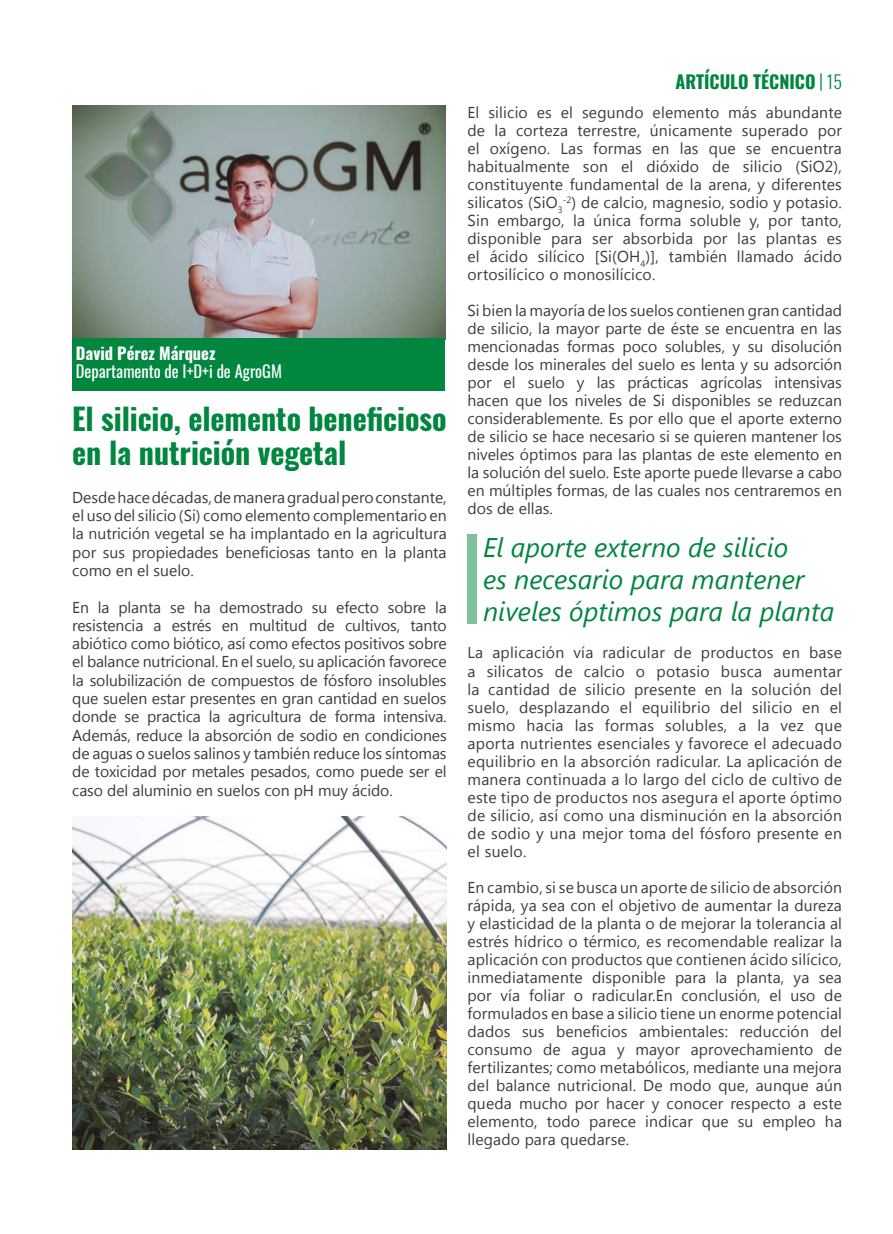
<style>
.page{position:relative;width:893px;height:1234px;background:#fff}
.page>*{position:absolute;margin:0;border:0;box-sizing:border-box;transform-origin:0 0}
.t1{font:700 30px/34.5px "Oswald";letter-spacing:-.005em;color:#00863f}
.t2{font:italic 27px/32.4px "Segoe UI";color:#00863f}
.t3{font:700 18px "Oswald";color:#00863f}
.t4{font:16.5px "Oswald";color:#fff}
.t5{font:700 16.5px "Oswald";color:#fff}
.t6{font:15.75px/18px "Segoe UI";color:#3c3c3b;text-align:justify}
.s1{font-weight:300}
</style>
<div class="page">
<img style="left:72px;top:816px;width:374px;height:333px">
<img style="left:72px;top:105px;width:373px;height:233px">
<div style="left:72px;top:338px;width:373px;height:52px;background:#00863f"></div>
<div style="left:468px;top:534px;width:9px;height:90px;background:#80c29f"></div>
<p class="t5" style="left:76px;top:344px;width:141px">David Pérez Márquez</p>
<p class="t4" style="left:76px;top:356px;width:208px">Departamento de I+D+i de AgroGM</p>
<h1 class="t1" style="left:72px;top:403px;width:376px">El silicio, elemento beneficioso en la nutrición vegetal</h1>
<p class="t6" style="left:72px;top:487px;width:376px">Desde hace décadas, de manera gradual pero constante, el uso del silicio (Si) como elemento complementario en la nutrición vegetal se ha implantado en la agricultura por sus propiedades beneficiosas tanto en la planta como en el suelo.</p>
<p class="t6" style="left:72px;top:597px;width:376px">En la planta se ha demostrado su efecto sobre la resistencia a estrés en multitud de cultivos, tanto abiótico como biótico, así como efectos positivos sobre el balance nutricional. En el suelo, su aplicación favorece la solubilización de compuestos de fósforo insolubles que suelen estar presentes en gran cantidad en suelos donde se practica la agricultura de forma intensiva.<br>Además, reduce la absorción de sodio en condiciones de aguas o suelos salinos y también reduce los síntomas de toxicidad por metales pesados, como puede ser el caso del aluminio en suelos con pH muy ácido.</p>
<p class="t3" style="left:675px;top:72px;width:168px">ARTÍCULO TÉCNICO <span class="s1">| 15</span></p>
<p class="t6" style="left:467px;top:103px;width:376px">El silicio es el segundo elemento más abundante de la corteza terrestre, únicamente superado por el oxígeno. Las formas en las que se encuentra habitualmente son el dióxido de silicio (SiO2), constituyente fundamental de la arena, y diferentes silicatos (SiO<sub>3</sub><sup>-2</sup>) de calcio, magnesio, sodio y potasio.<br>Sin embargo, la única forma soluble y, por tanto, disponible para ser absorbida por las plantas es el ácido silícico [Si(OH<sub>4</sub>)], también llamado ácido ortosilícico o monosilícico.</p>
<p class="t6" style="left:467px;top:301px;width:376px">Si bien la mayoría de los suelos contienen gran cantidad de silicio, la mayor parte de éste se encuentra en las mencionadas formas poco solubles, y su disolución desde los minerales del suelo es lenta y su adsorción por el suelo y las prácticas agrícolas intensivas hacen que los niveles de Si disponibles se reduzcan considerablemente. Es por ello que el aporte externo de silicio se hace necesario si se quieren mantener los niveles óptimos para las plantas de este elemento en la solución del suelo. Este aporte puede llevarse a cabo en múltiples formas, de las cuales nos centraremos en dos de ellas.</p>
<h2 class="t2" style="left:483px;top:529px;width:353px">El aporte externo de silicio<br>es necesario para mantener niveles óptimos para la planta</h2>
<p class="t6" style="left:467px;top:643px;width:376px">La aplicación vía radicular de productos en base a silicatos de calcio o potasio busca aumentar la cantidad de silicio presente en la solución del suelo, desplazando el equilibrio del silicio en el mismo hacia las formas solubles, a la vez que aporta nutrientes esenciales y favorece el adecuado equilibrio en la absorción radicular. La aplicación de manera continuada a lo largo del ciclo de cultivo de este tipo de productos nos asegura el aporte óptimo de silicio, así como una disminución en la absorción de sodio y una mejor toma del fósforo presente en el suelo.</p>
<p class="t6" style="left:467px;top:877px;width:376px">En cambio, si se busca un aporte de silicio de absorción rápida, ya sea con el objetivo de aumentar la dureza y elasticidad de la planta o de mejorar la tolerancia al estrés hídrico o térmico, es recomendable realizar la aplicación con productos que contienen ácido silícico, inmediatamente disponible para la planta, ya sea por vía foliar o radicular.En conclusión, el uso de formulados en base a silicio tiene un enorme potencial dados sus beneficios ambientales: reducción del consumo de agua y mayor aprovechamiento de fertilizantes; como metabólicos, mediante una mejora del balance nutricional. De modo que, aunque aún queda mucho por hacer y conocer respecto a este elemento, todo parece indicar que su empleo ha llegado para quedarse.</p>
</div>
